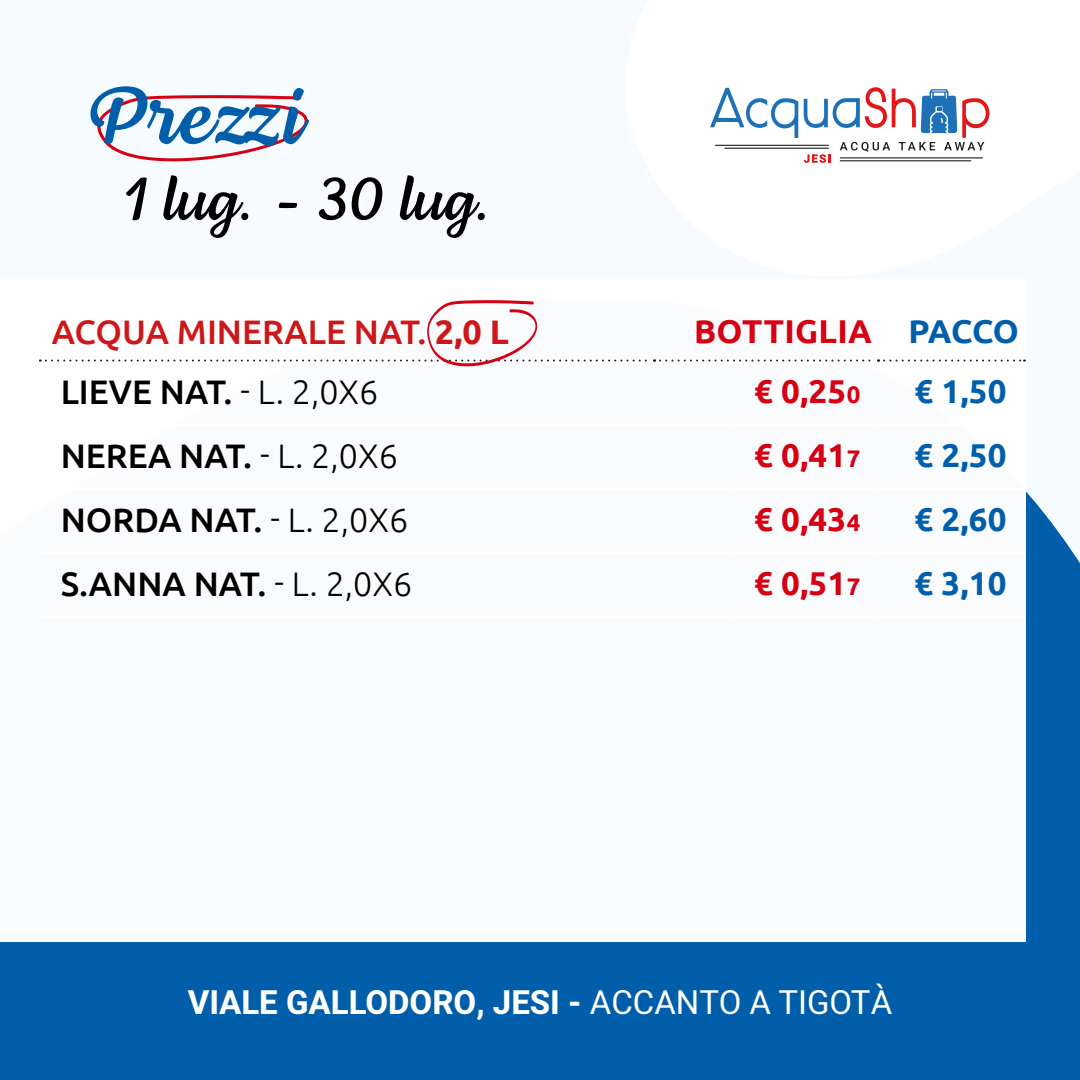
<style>
.page{position:relative;width:1080px;height:1080px;background:#fff}
.page>*{position:absolute;margin:0;border:0;box-sizing:border-box;transform-origin:0 0}
.t1{font:61px "Lemongrass Script";color:#000}
.t2{font:500 34px "Ubuntu";color:#000}
.t3{font:500 34px "Ubuntu";color:#cd1719}
.t4{font:700 33px "Ubuntu";letter-spacing:.01em;color:#d60012}
.t5{font:700 33px "Heebo";color:#fff}
.t6{font:700 33px "Ubuntu";letter-spacing:.01em;color:#005eab}
.s1{font-weight:700}
.s2{color:#005eab}
.s3{font-weight:300}
.s4{font-size:24px}
.s5{font-weight:400}
</style>
<div class="page">
<div style="left:0;top:0;width:1080px;height:1078px;background:#f6fbff"></div>
<div style="left:0;top:491px;width:1080px;height:589px;background:#005eab"></div>
<svg style="left:710px;top:88px;width:88px;height:50px"></svg>
<hr style="left:715px;top:145px;width:114px;height:1px;background:#231f20">
<hr style="left:724px;top:148px;width:105px;height:1px;background:#231f20">
<svg style="left:804px;top:87px;width:186px;height:76px"></svg>
<hr style="left:840px;top:157px;width:143px;height:1px;background:#231f20">
<hr style="left:840px;top:160px;width:131px;height:1px;background:#231f20">
<svg style="left:90px;top:86px;width:220px;height:76px"></svg>
<div style="left:0;top:279px;width:1026px;height:663px;background:#fff"></div>
<svg style="left:40px;top:300px;width:985px;height:67px"></svg>
<h1 class="t1" style="left:122px;top:163px;width:372px">1 lug. - 30 lug.</h1>
<p class="t3" style="left:52px;top:310px;width:459px">ACQUA MINERALE NAT. <span class="s1">2,0 L</span></p>
<p class="t4" style="left:694px;top:311px;width:326px">BOTTIGLIA <span class="s2">PACCO</span></p>
<p class="t2" style="left:61px;top:370px;width:319px">LIEVE NAT. <span class="s3">- L. 2,0X6</span></p>
<p class="t4" style="left:754px;top:371px;width:108px">€ 0,25<span class="s4">0</span></p>
<p class="t6" style="left:914px;top:371px;width:94px">€ 1,50</p>
<p class="t2" style="left:61px;top:434px;width:339px">NEREA NAT. <span class="s3">- L. 2,0X6</span></p>
<p class="t4" style="left:754px;top:435px;width:108px">€ 0,41<span class="s4">7</span></p>
<p class="t6" style="left:914px;top:435px;width:94px">€ 2,50</p>
<p class="t2" style="left:61px;top:498px;width:349px">NORDA NAT. <span class="s3">- L. 2,0X6</span></p>
<p class="t4" style="left:754px;top:499px;width:108px">€ 0,43<span class="s4">4</span></p>
<p class="t6" style="left:914px;top:499px;width:94px">€ 2,60</p>
<p class="t2" style="left:61px;top:562px;width:353px">S.ANNA NAT. <span class="s3">- L. 2,0X6</span></p>
<p class="t4" style="left:754px;top:563px;width:108px">€ 0,51<span class="s4">7</span></p>
<p class="t6" style="left:914px;top:563px;width:94px">€ 3,10</p>
<p class="t5" style="left:188px;top:979px;width:706px">VIALE GALLODORO, JESI - <span class="s5">ACCANTO A TIGOTÀ</span></p>
</div>
